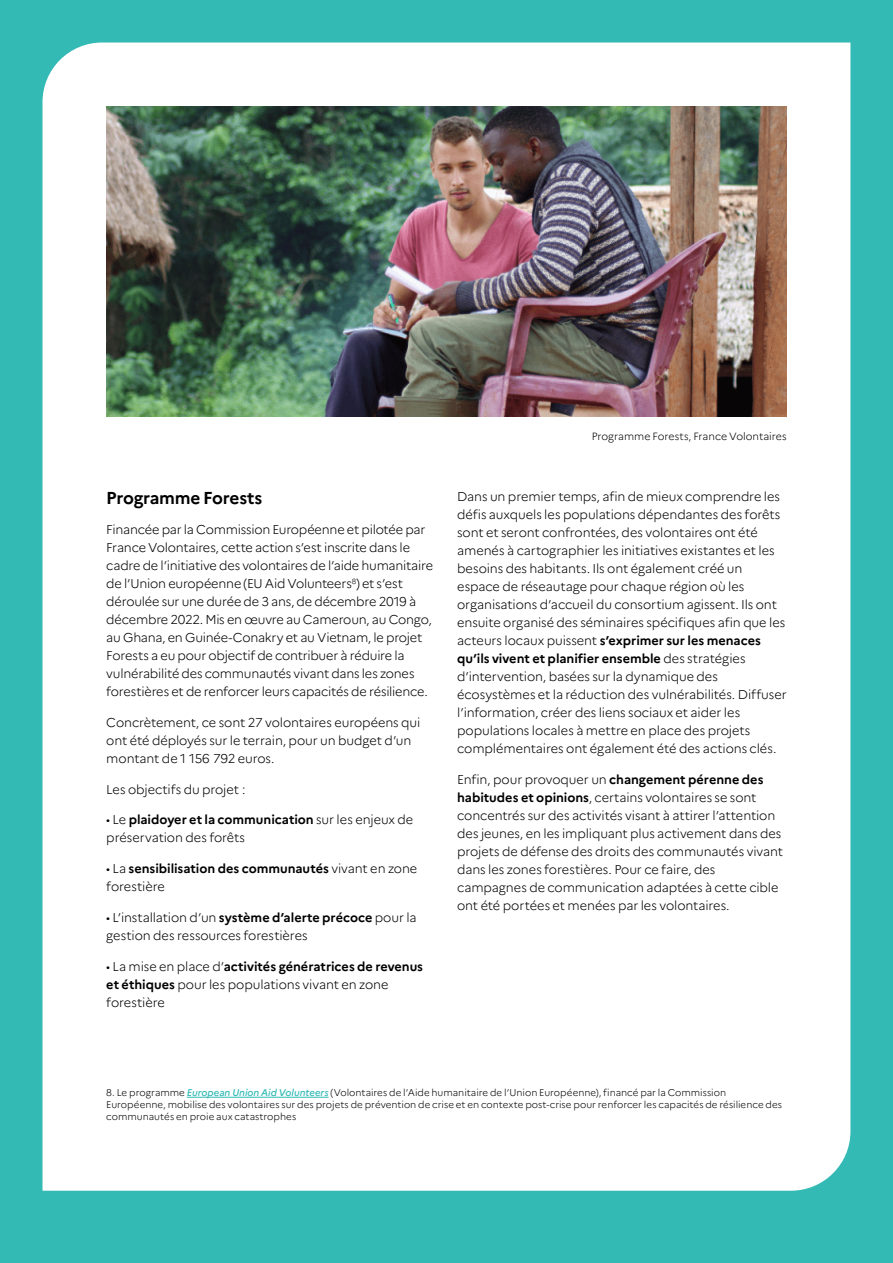
<style>
.page{position:relative;width:893px;height:1263px;background:#33bab5}
.page>*{position:absolute;margin:0;border:0;box-sizing:border-box;transform-origin:0 0}
.t1{font:700 17.25px "Marianne";letter-spacing:-.015em;color:#000}
.t2{font:300 12.75px/18px "Marianne";letter-spacing:-.01em;color:#000}
.t3{font:700 12.75px/18px "Marianne";letter-spacing:-.005em;color:#000}
.t4{font:300 10.5px "Marianne";color:#000}
.t5{font:300 9.75px/12px "Marianne";color:#000}
.s1{font-weight:700}
.s2{font-weight:300}
.s3{font-weight:500;font-style:italic;color:#33bab5}
</style>
<div class="page">
<div style="left:43px;top:43px;width:807px;height:1148px;background:#fff"></div>
<img style="left:106px;top:106px;width:681px;height:311px">
<hr style="left:187px;top:1097px;width:142px;height:1px;background:#33bab5">
<h1 class="t1" style="left:106px;top:485px;width:158px">Programme Forests</h1>
<p class="t2" style="left:106px;top:519px;width:328px">Financée par la Commission Européenne et pilotée par France Volontaires, cette action s’est inscrite dans le cadre de l’initiative des volontaires de l’aide humanitaire de l’Union européenne (EU Aid Volunteers<sup>8</sup>) et s’est déroulée sur une durée de 3 ans, de décembre 2019 à décembre 2022. Mis en œuvre au Cameroun, au Congo, au Ghana, en Guinée-Conakry et au Vietnam, le projet Forests a eu pour objectif de contribuer à réduire la vulnérabilité des communautés vivant dans les zones forestières et de renforcer leurs capacités de résilience.</p>
<p class="t2" style="left:106px;top:712px;width:316px">Concrètement, ce sont 27 volontaires européens qui ont été déployés sur le terrain, pour un budget d’un montant de 1 156 792 euros.</p>
<p class="t2" style="left:106px;top:779px;width:141px">Les objectifs du projet :</p>
<p class="t2" style="left:106px;top:810px;width:309px">• Le <span class="s1">plaidoyer et la communication</span> sur les enjeux de préservation des forêts</p>
<p class="t3" style="left:106px;top:859px;width:313px"><span class="s2">• La</span> sensibilisation des communautés <span class="s2">vivant en zone forestière</span></p>
<p class="t2" style="left:106px;top:907px;width:312px">• L’installation d’un <span class="s1">système d’alerte précoce</span> pour la gestion des ressources forestières</p>
<p class="t2" style="left:106px;top:956px;width:318px">• La mise en place d’<span class="s1">activités génératrices de revenus et éthiques</span> pour les populations vivant en zone forestière</p>
<p class="t4" style="left:592px;top:428px;width:196px">Programme Forests, France Volontaires</p>
<p class="t2" style="left:457px;top:486px;width:331px">Dans un premier temps, afin de mieux comprendre les défis auxquels les populations dépendantes des forêts sont et seront confrontées, des volontaires ont été amenés à cartographier les initiatives existantes et les besoins des habitants. Ils ont également créé un espace de réseautage pour chaque région où les organisations d’accueil du consortium agissent. Ils ont ensuite organisé des séminaires spécifiques afin que les acteurs locaux puissent <span class="s1">s’exprimer sur les menaces qu’ils vivent et planifier ensemble</span> des stratégies d’intervention, basées sur la dynamique des écosystèmes et la réduction des vulnérabilités. Diffuser l’information, créer des liens sociaux et aider les populations locales à mettre en place des projets complémentaires ont également été des actions clés.</p>
<p class="t2" style="left:457px;top:769px;width:328px">Enfin, pour provoquer un <span class="s1">changement pérenne des habitudes et opinions</span>, certains volontaires se sont concentrés sur des activités visant à attirer l’attention des jeunes, en les impliquant plus activement dans des projets de défense des droits des communautés vivant dans les zones forestières. Pour ce faire, des campagnes de communication adaptées à cette cible ont été portées et menées par les volontaires.</p>
<p class="t5" style="left:106px;top:1086px;width:677px">8. Le programme <span class="s3">European Union Aid Volunteers</span> (Volontaires de l’Aide humanitaire de l’Union Européenne), financé par la Commission<br>Européenne, mobilise des volontaires sur des projets de prévention de crise et en contexte post-crise pour renforcer les capacités de résilience des communautés en proie aux catastrophes</p>
</div>
